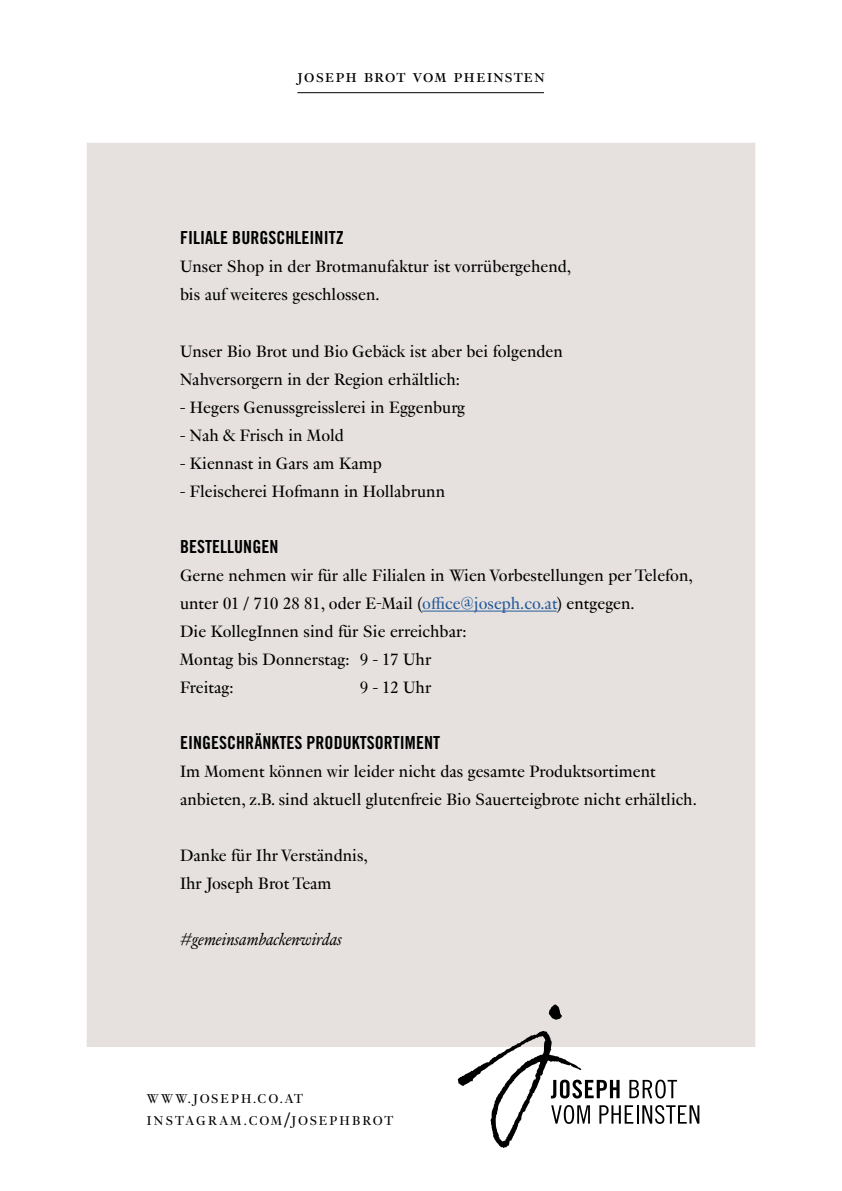
<style>
.page{position:relative;width:842px;height:1191px;background:#fff}
.page>*{position:absolute;margin:0;border:0;box-sizing:border-box;transform-origin:0 0}
.t1{font:20px "Genath";letter-spacing:.045em;color:#000}
.t2{font:18px/28px "Genath";color:#000}
.t3{font:18px "Trade Gothic LT Std Bd Cn 20";color:#000}
.t4{font:italic 18px "Genath";color:#000}
.t5{font:14px/22px "Genath";letter-spacing:.14em;color:#000}
.s1{color:#275b9b}
.s2{font-size:20px}
</style>
<div class="page">
<div style="left:87px;top:143px;width:668px;height:903px;background:#e6e1de"></div>
<svg style="left:549px;top:1004px;width:13px;height:16px"></svg>
<svg style="left:458px;top:1031px;width:241px;height:116px"></svg>
<hr style="left:297px;top:92px;width:247px;height:1px;background:#000">
<hr style="left:422px;top:611px;width:135px;height:1px;background:#275b9b">
<p class="t1" style="left:297px;top:61px;width:249px">joseph brot vom pheinsten</p>
<p class="t3" style="left:180px;top:227px;width:165px">FILIALE BURGSCHLEINITZ</p>
<p class="t2" style="left:180px;top:252px;width:393px">Unser Shop in der Brotmanufaktur ist vorrübergehend, bis auf weiteres geschlossen.</p>
<p class="t2" style="left:180px;top:336px;width:384px">Unser Bio Brot und Bio Gebäck ist aber bei folgenden<br>Nahversorgern in der Region erhältlich:</p>
<p class="t2" style="left:180px;top:392px;width:287px">- Hegers Genussgreisslerei in Eggenburg</p>
<p class="t2" style="left:180px;top:420px;width:165px">- Nah &amp; Frisch in Mold</p>
<p class="t2" style="left:180px;top:448px;width:203px">- Kiennast in Gars am Kamp</p>
<p class="t2" style="left:180px;top:476px;width:267px">- Fleischerei Hofmann in Hollabrunn</p>
<p class="t3" style="left:180px;top:535px;width:100px">BESTELLUNGEN</p>
<p class="t2" style="left:180px;top:560px;width:515px">Gerne nehmen wir für alle Filialen in Wien Vorbestellungen per Telefon, unter 01 / 710 28 81, oder E-Mail (<span class="s1">office@joseph.co.at</span>) entgegen.<br>Die KollegInnen sind für Sie erreichbar:<br>Montag bis Donnerstag: 9 - 17 Uhr<br>Freitag:</p>
<p class="t2" style="left:360px;top:672px;width:73px">9 - 12 Uhr</p>
<p class="t3" style="left:180px;top:731px;width:262px">EINGESCHRÄNKTES PRODUKTSORTIMENT</p>
<p class="t2" style="left:180px;top:756px;width:518px">Im Moment können wir leider nicht das gesamte Produktsortiment anbieten, z.B. sind aktuell glutenfreie Bio Sauerteigbrote nicht erhältlich.</p>
<p class="t2" style="left:180px;top:840px;width:190px">Danke für Ihr Verständnis,<br>Ihr Joseph Brot Team</p>
<p class="t4" style="left:180px;top:926px;width:163px">#gemeinsambackenwirdas</p>
<p class="t5" style="left:147px;top:1086px;width:248px">WWW.JOSEPH.CO.AT<br>INSTAGRAM.COM<span class="s2">/</span>JOSEPHBROT</p>
</div>
